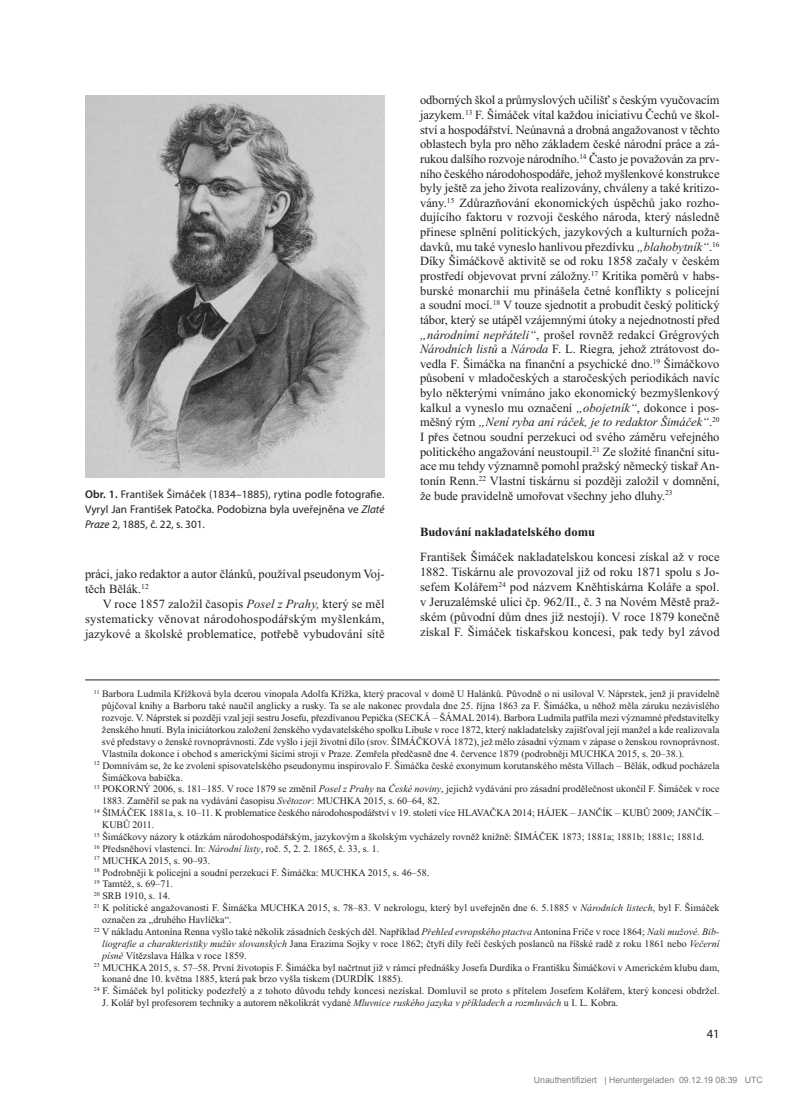
<style>
.page{position:relative;width:794px;height:1102px;background:#fff}
.page>*{position:absolute;margin:0;border:0;box-sizing:border-box;transform-origin:0 0}
.t1{font:12.5px/14.6px "Times New Roman";color:#231f20;text-align:justify}
.t2{font:700 12.5px "Times New Roman";color:#231f20}
.t3{font:12.5px "Myriad Pro";color:#231f20}
.t4{font:11.25px/15px "Myriad Pro";color:#231f20;text-align:justify}
.t5{font:10px "Times New Roman";color:#231f20}
.t6{font:8.75px "Arial";color:#808080}
.s1{font-weight:600}
.s2{font-style:italic}
</style>
<div class="page">
<hr style="left:85px;top:680px;width:634px;height:1px;background:#231f20">
<img style="left:85px;top:96px;width:299px;height:382px">
<p class="t4" style="left:85px;top:488px;width:301px"><span class="s1">Obr. 1.</span> František Šimáček (1834–1885), rytina podle fotografie.<br>Vyryl Jan František Patočka. Podobizna byla uveřejněna ve <span class="s2">Zlaté Praze</span> 2, 1885, č. 22, s. 301.</p>
<p class="t1" style="left:85px;top:567px;width:301px;line-height:15px">práci, jako redaktor a autor článků, používal pseudonym Voj&shy;těch Bělák.<sup>12</sup></p>
<p class="t1" style="left:85px;top:597px;width:301px;line-height:15px;text-indent:18px">V roce 1857 založil časopis <span class="s2">Posel z Prahy,</span> který se měl systematicky věnovat národohospodářským myšlenkám, jazykové a školské problematice, potřebě vybudování sítě</p>
<p class="t1" style="left:420px;top:94px;width:301px">odborných škol a průmyslových učilišť s českým vyučovacím jazykem.<sup>13</sup> F. Šimáček vítal každou iniciativu Čechů ve škol&shy;ství a hospodářství. Neúnavná a drobná angažovanost v těchto oblastech byla pro něho základem české národní práce a zá&shy;rukou dalšího rozvoje národního.<sup>14</sup> Často je považován za prv&shy;ního českého národohospodáře, jehož myšlenkové konstrukce byly ještě za jeho života realizovány, chváleny a také kritizo&shy;vány.<sup>15</sup> Zdůrazňování ekonomických úspěchů jako rozho&shy;dujícího faktoru v rozvoji českého národa, který následně přinese splnění politických, jazykových a kulturních poža&shy;davků, mu také vyneslo hanlivou přezdívku <span class="s2">„blahobytník“</span>.<sup>16<br></sup>Díky Šimáčkově aktivitě se od roku 1858 začaly v českém prostředí objevovat první záložny.<sup>17</sup> Kritika poměrů v habs&shy;burské monarchii mu přinášela četné konflikty s policejní a soudní mocí.<sup>18</sup> V touze sjednotit a probudit český politický tábor, který se utápěl vzájemnými útoky a nejednotností před <span class="s2">„národními nepřáteli“</span>, prošel rovněž redakcí Grégrových <span class="s2">Národních listů</span> a <span class="s2">Národa</span> F. L. Riegra<span class="s2">,</span> jehož ztrátovost do&shy;vedla F. Šimáčka na finanční a psychické dno.<sup>19</sup> Šimáčkovo působení v mladočeských a staročeských periodikách navíc bylo některými vnímáno jako ekonomický bezmyšlenkový kalkul a vyneslo mu označení <span class="s2">„obojetník“</span>, dokonce i pos&shy;měšný rým <span class="s2">„Není ryba ani ráček, je to redaktor Šimáček“</span>.<sup>20<br></sup>I přes četnou soudní perzekuci od svého záměru veřejného politického angažování neustoupil.<sup>21</sup> Ze složité finanční situ&shy;ace mu tehdy významně pomohl pražský německý tiskař An&shy;tonín Renn.<sup>22</sup> Vlastní tiskárnu si později založil v domnění, že bude pravidelně umořovat všechny jeho dluhy.<sup>23</sup></p>
<p class="t2" style="left:420px;top:528px;width:177px">Budování nakladatelského domu</p>
<p class="t1" style="left:420px;top:551px;width:301px;line-height:15px">František Šimáček nakladatelskou koncesi získal až v roce 1882. Tiskárnu ale provozoval již od roku 1871 spolu s Jo&shy;sefem Kolářem<sup>24</sup> pod názvem Kněhtiskárna Koláře a spol. v Jeruzalémské ulici čp. 962/II., č. 3 na Novém Městě praž&shy;ském (původní dům dnes již nestojí). V roce 1879 konečně získal F. Šimáček tiskařskou koncesi, pak tedy byl závod</p>
<p class="t5" style="left:94px;top:691px;width:627px"><sup>11</sup> Barbora Ludmila Křížková byla dcerou vinopala Adolfa Křížka, který pracoval v domě U Halánků. Původně o ni usiloval V. Náprstek, jenž jí pravidelně</p>
<p class="t5" style="left:102px;top:702px;width:619px">půjčoval knihy a Barboru také naučil anglicky a rusky. Ta se ale nakonec provdala dne 25. října 1863 za F. Šimáčka, u něhož měla záruku nezávislého</p>
<p class="t5" style="left:102px;top:714px;width:619px">rozvoje. V. Náprstek si později vzal její sestru Josefu, přezdívanou Pepička (SECKÁ – ŠÁMAL 2014). Barbora Ludmila patřila mezi významné představitelky</p>
<p class="t5" style="left:102px;top:726px;width:619px">ženského hnutí. Byla iniciátorkou založení ženského vydavatelského spolku Libuše v roce 1872, který nakladatelsky zajišťoval její manžel a kde realizovala</p>
<p class="t5" style="left:102px;top:738px;width:619px">své představy o ženské rovnoprávnosti. Zde vyšlo i její životní dílo (srov. ŠIMÁČKOVÁ 1872), jež mělo zásadní význam v zápase o ženskou rovnoprávnost.</p>
<p class="t5" style="left:102px;top:750px;width:584px">Vlastnila dokonce i obchod s americkými šicími stroji v Praze. Zemřela předčasně dne 4. července 1879 (podrobněji MUCHKA 2015, s. 20–38.).</p>
<p class="t5" style="left:94px;top:762px;width:627px"><sup>12</sup> Domnívám se, že ke zvolení spisovatelského pseudonymu inspirovalo F. Šimáčka české exonymum korutanského města Villach – Bělák, odkud pocházela</p>
<p class="t5" style="left:102px;top:774px;width:82px">Šimáčkova babička.</p>
<p class="t5" style="left:94px;top:786px;width:627px"><sup>13</sup> POKORNÝ 2006, s. 181–185. V roce 1879 se změnil <span class="s2">Posel z Prahy</span> na <span class="s2">České noviny</span>, jejichž vydávání pro zásadní prodělečnost ukončil F. Šimáček v roce</p>
<p class="t5" style="left:102px;top:797px;width:339px">1883. Zaměřil se pak na vydávání časopisu <span class="s2">Světozor</span>: MUCHKA 2015, s. 60–64, 82.</p>
<p class="t5" style="left:94px;top:809px;width:627px"><sup>14</sup> ŠIMÁČEK 1881a, s. 10–11. K problematice českého národohospodářství v 19. století více HLAVAČKA 2014; HÁJEK – JANČÍK – KUBŮ 2009; JANČÍK –</p>
<p class="t5" style="left:102px;top:821px;width:54px">KUBŮ 2011.</p>
<p class="t5" style="left:94px;top:833px;width:612px"><sup>15</sup> Šimáčkovy názory k otázkám národohospodářským, jazykovým a školským vycházely rovněž knižně: ŠIMÁČEK 1873; 1881a; 1881b; 1881c; 1881d.</p>
<p class="t5" style="left:94px;top:845px;width:287px"><sup>16</sup> Předsněhoví vlastenci. In: <span class="s2">Národní listy</span>, roč. 5, 2. 2. 1865, č. 33, s. 1.</p>
<p class="t5" style="left:94px;top:857px;width:118px"><sup>17</sup> MUCHKA 2015, s. 90–93.</p>
<p class="t5" style="left:94px;top:869px;width:337px"><sup>18</sup> Podrobněji k policejní a soudní perzekuci F. Šimáčka: MUCHKA 2015, s. 46–58.</p>
<p class="t5" style="left:94px;top:881px;width:81px"><sup>19</sup> Tamtéž, s. 69–71.</p>
<p class="t5" style="left:94px;top:892px;width:78px"><sup>20</sup> SRB 1910, s. 14.</p>
<p class="t5" style="left:94px;top:904px;width:627px"><sup>21</sup> K politické angažovanosti F. Šimáčka MUCHKA 2015, s. 78–83. V nekrologu, který byl uveřejněn dne 6. 5.1885 v <span class="s2">Národních listech</span>, byl F. Šimáček</p>
<p class="t5" style="left:102px;top:916px;width:131px">označen za „druhého Havlíčka“.</p>
<p class="t5" style="left:94px;top:928px;width:627px"><sup>22</sup> V nákladu Antonína Renna vyšlo také několik zásadních českých děl. Například <span class="s2">Přehled evropského ptactva</span> Antonína Friče v roce 1864; <span class="s2">Naši mužové. Bib-</span></p>
<p class="t5" style="left:102px;top:940px;width:619px"><span class="s2">liografie a charakteristiky mužův slovanských</span> Jana Erazima Sojky v roce 1862; čtyři díly řečí českých poslanců na říšské radě z roku 1861 nebo <span class="s2">Večerní</span></p>
<p class="t5" style="left:102px;top:952px;width:146px"><span class="s2">písně</span> Vítězslava Hálka v roce 1859.</p>
<p class="t5" style="left:94px;top:964px;width:627px"><sup>23</sup> MUCHKA 2015, s. 57–58. První životopis F. Šimáčka byl načrtnut již v rámci přednášky Josefa Durdíka o Františku Šimáčkovi v Americkém klubu dam,</p>
<p class="t5" style="left:102px;top:976px;width:302px">konané dne 10. května 1885, která pak brzo vyšla tiskem (DURDÍK 1885).</p>
<p class="t5" style="left:94px;top:987px;width:627px"><sup>24</sup> F. Šimáček byl politicky podezřelý a z tohoto důvodu tehdy koncesi nezískal. Domluvil se proto s přítelem Josefem Kolářem, který koncesi obdržel.</p>
<p class="t5" style="left:102px;top:999px;width:517px">J. Kolář byl profesorem techniky a autorem několikrát vydané <span class="s2">Mluvnice ruského jazyka v příkladech a rozmluvách</span> u I. L. Kobra.</p>
<p class="t3" style="left:706px;top:1029px;width:14px">41</p>
<p class="t6" style="left:534px;top:1077px;width:230px">Unauthentifiziert | Heruntergeladen 09.12.19 08:39 UTC</p>
</div>
